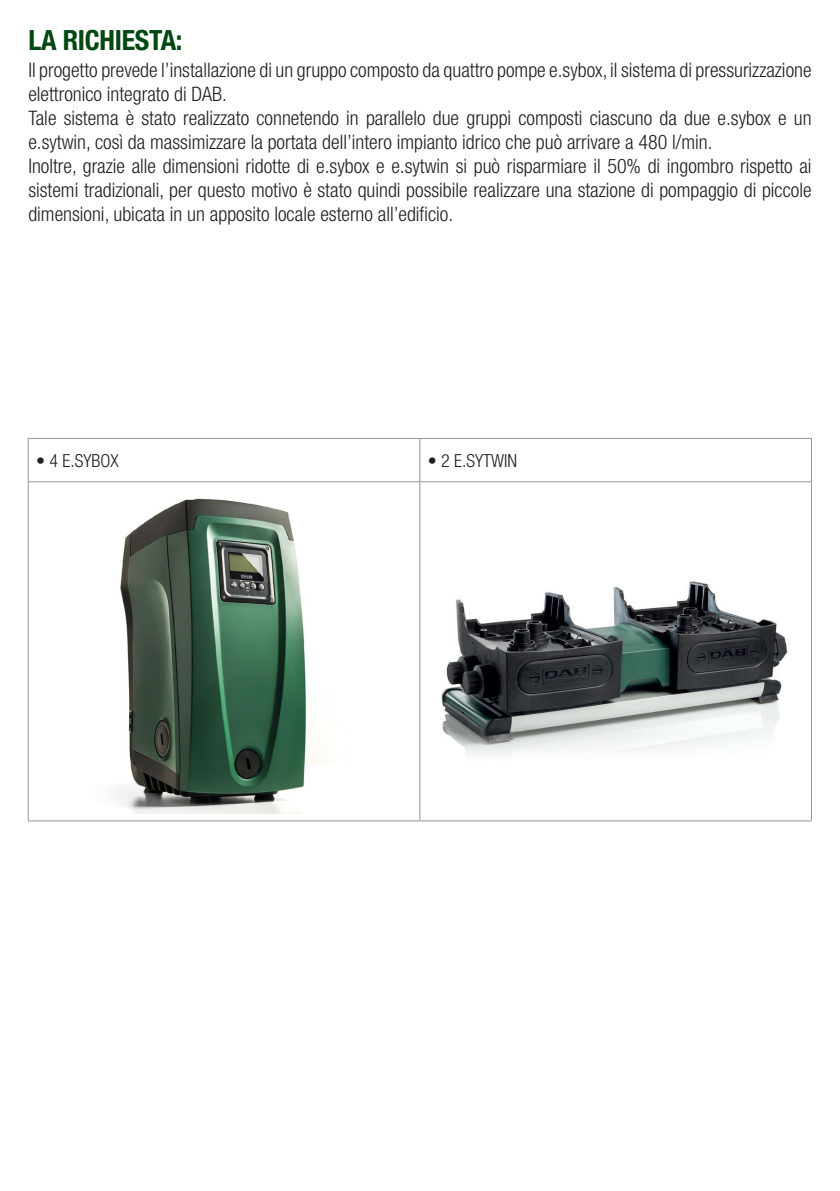
<style>
.page{position:relative;width:840px;height:1191px;background:#fff}
.page>*{position:absolute;margin:0;border:0;box-sizing:border-box;transform-origin:0 0}
.t1{font:700 condensed 27.8px "Helvetica Neue LT";letter-spacing:-.01em;color:#004710}
.t2{font:300 condensed 20px/24px "Helvetica Neue LT";color:#231f20}
.t3{font:300 condensed 18px "Helvetica Neue LT";color:#231f20}
</style>
<div class="page">
<hr style="left:28px;top:438px;width:391px;height:1px;background:#939598">
<hr style="left:28px;top:439px;width:1px;height:42px;background:#939598">
<hr style="left:419px;top:438px;width:392px;height:1px;background:#939598">
<hr style="left:419px;top:439px;width:1px;height:42px;background:#939598">
<hr style="left:810px;top:439px;width:1px;height:42px;background:#939598">
<hr style="left:28px;top:481px;width:391px;height:1px;background:#939598">
<hr style="left:28px;top:482px;width:1px;height:338px;background:#939598">
<hr style="left:419px;top:481px;width:392px;height:1px;background:#939598">
<hr style="left:419px;top:482px;width:1px;height:338px;background:#939598">
<hr style="left:810px;top:482px;width:1px;height:338px;background:#939598">
<hr style="left:28px;top:820px;width:391px;height:1px;background:#939598">
<hr style="left:419px;top:820px;width:392px;height:1px;background:#939598">
<img style="left:441px;top:581px;width:347px;height:174px">
<img style="left:115px;top:498px;width:205px;height:316px">
<p class="t1" style="left:28px;top:23px;width:156px">LA RICHIESTA:</p>
<p class="t2" style="left:28px;top:58px;width:784px">Il progetto prevede l’installazione di un gruppo composto da quattro pompe e.sybox, il sistema di pressurizzazione elettronico integrato di DAB.</p>
<p class="t2" style="left:28px;top:106px;width:784px">Tale sistema è stato realizzato connetendo in parallelo due gruppi composti ciascuno da due e.sybox e un e.sytwin, così da massimizzare la portata dell’intero impianto idrico che può arrivare a 480 l/min.</p>
<p class="t2" style="left:28px;top:154px;width:784px;text-align:justify">Inoltre, grazie alle dimensioni ridotte di e.sybox e e.sytwin si può risparmiare il 50% di ingombro rispetto ai sistemi tradizionali, per questo motivo è stato quindi possibile realizzare una stazione di pompaggio di piccole dimensioni, ubicata in un apposito locale esterno all’edificio.</p>
<p class="t3" style="left:36px;top:450px;width:84px">• 4 E.SYBOX</p>
<p class="t3" style="left:427px;top:450px;width:91px">• 2 E.SYTWIN</p>
</div>
